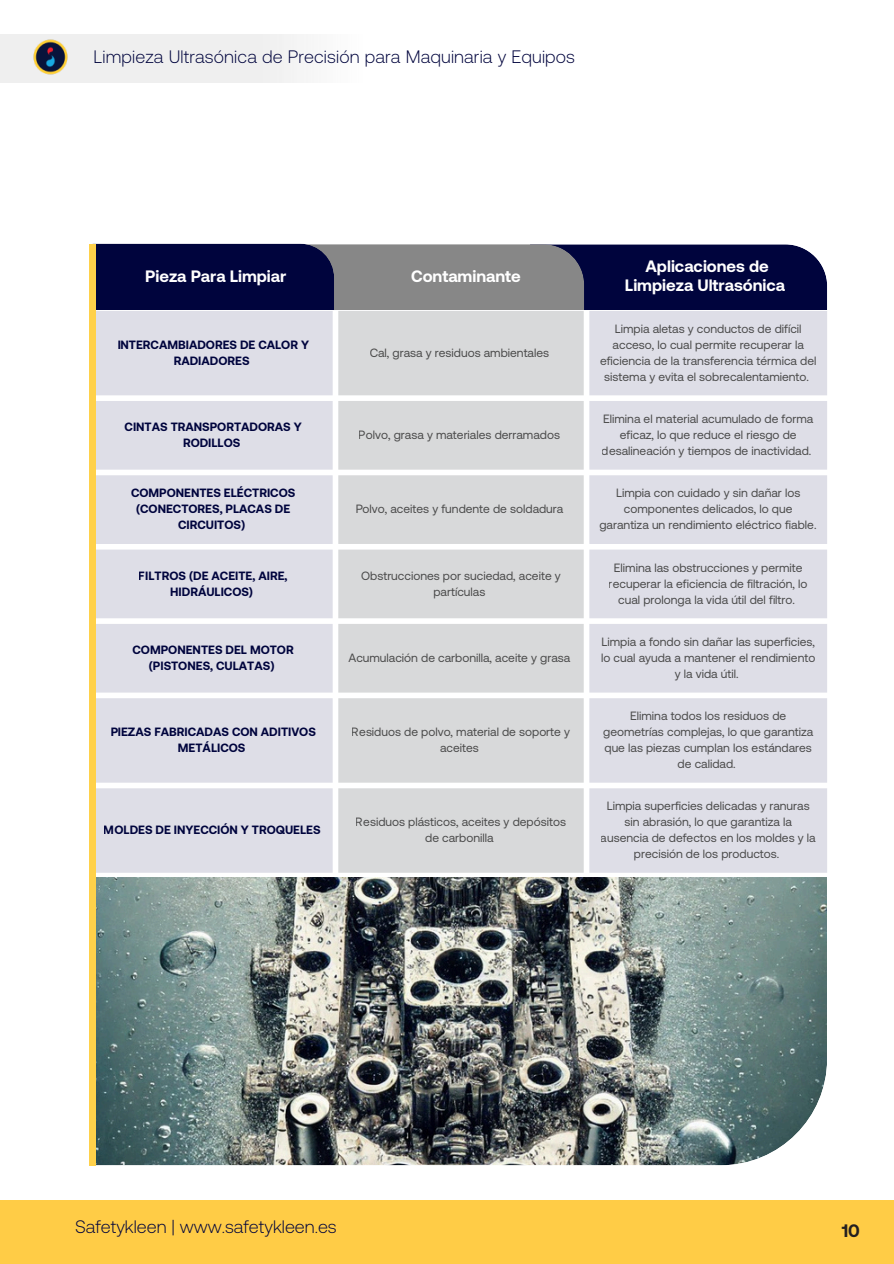
<style>
.page{position:relative;width:894px;height:1264px;background:#fff}
.page>*{position:absolute;margin:0;border:0;box-sizing:border-box;transform-origin:0 0}
.t1{font:300 18px "Aeonik";letter-spacing:.01em;color:#00043d}
.t2{font:700 18px "Aeonik";color:#231f20}
.t3{font:700 16.5px/19.2px "Aeonik";color:#fff;text-align:center}
.t4{font:12px/16px "Aeonik";color:#4b4b4b;text-align:center}
.t5{font:700 12px/16px "Aeonik";color:#00043d;text-align:center}
</style>
<div class="page">
<img style="left:27px;top:34px;width:48px;height:47px">
<div style="left:0;top:1200px;width:893px;height:63px;background:#ffcc46"></div>
<img style="left:95px;top:877px;width:731px;height:288px">
<div style="left:584px;top:244px;width:243px;height:169px;background:#00043d"></div>
<hr style="left:530px;top:413px;width:297px;height:2px;background:#ffce34">
<div style="left:334px;top:244px;width:250px;height:66px;background:#878787"></div>
<div style="left:95px;top:244px;width:239px;height:67px;background:#00043d"></div>
<svg style="left:95px;top:311px;width:731px;height:561px;fill:#dedee7"></svg>
<svg style="left:338px;top:311px;width:245px;height:561px;fill:#d8d9da"></svg>
<div style="left:89px;top:244px;width:6px;height:921px;background:#ffd14a"></div>
<h1 class="t1" style="left:94px;top:46px;width:483px">Limpieza Ultrasónica de Precisión para Maquinaria y Equipos</h1>
<h2 class="t3" style="left:145px;top:267px;width:143px">Pieza Para Limpiar</h2>
<h2 class="t3" style="left:411px;top:267px;width:111px">Contaminante</h2>
<h2 class="t3" style="left:624px;top:256px;width:161px">Aplicaciones de<br>Limpieza Ultrasónica</h2>
<p class="t5" style="left:117px;top:337px;width:193px">INTERCAMBIADORES DE CALOR Y<br>RADIADORES</p>
<p class="t4" style="left:369px;top:345px;width:181px">Cal, grasa y residuos ambientales</p>
<p class="t5" style="left:124px;top:419px;width:178px">CINTAS TRANSPORTADORAS Y<br>RODILLOS</p>
<p class="t4" style="left:358px;top:427px;width:203px">Polvo, grasa y materiales derramados</p>
<p class="t5" style="left:131px;top:485px;width:166px">COMPONENTES ELÉCTRICOS (CONECTORES, PLACAS DE<br>CIRCUITOS)</p>
<p class="t4" style="left:355px;top:501px;width:209px">Polvo, aceites y fundente de soldadura</p>
<p class="t4" style="left:600px;top:321px;width:218px">Limpia aletas y conductos de difícil acceso, lo cual permite recuperar la eficiencia de la transferencia térmica del sistema y evita el sobrecalentamiento.</p>
<p class="t4" style="left:601px;top:411px;width:213px">Elimina el material acumulado de forma eficaz, lo que reduce el riesgo de desalineación y tiempos de inactividad.</p>
<p class="t4" style="left:599px;top:485px;width:218px">Limpia con cuidado y sin dañar los componentes delicados, lo que garantiza un rendimiento eléctrico fiable.</p>
<p class="t5" style="left:139px;top:567px;width:150px">FILTROS (DE ACEITE, AIRE,<br>HIDRÁULICOS)</p>
<p class="t4" style="left:361px;top:567px;width:201px">Obstrucciones por suciedad, aceite y partículas</p>
<p class="t4" style="left:608px;top:559px;width:200px">Elimina las obstrucciones y permite recuperar la eficiencia de filtración, lo cual prolonga la vida útil del filtro.</p>
<p class="t5" style="left:132px;top:641px;width:163px">COMPONENTES DEL MOTOR (PISTONES, CULATAS)</p>
<p class="t4" style="left:348px;top:650px;width:223px">Acumulación de carbonilla, aceite y grasa</p>
<p class="t4" style="left:601px;top:634px;width:216px">Limpia a fondo sin dañar las superficies, lo cual ayuda a mantener el rendimiento y la vida útil.</p>
<p class="t5" style="left:110px;top:724px;width:207px">PIEZAS FABRICADAS CON ADITIVOS<br>METÁLICOS</p>
<p class="t4" style="left:352px;top:724px;width:219px">Residuos de polvo, material de soporte y aceites</p>
<p class="t5" style="left:104px;top:822px;width:218px">MOLDES DE INYECCIÓN Y TROQUELES</p>
<p class="t4" style="left:356px;top:814px;width:211px">Residuos plásticos, aceites y depósitos de carbonilla</p>
<p class="t4" style="left:603px;top:708px;width:211px">Elimina todos los residuos de geometrías complejas, lo que garantiza que las piezas cumplan los estándares de calidad.</p>
<p class="t4" style="left:600px;top:798px;width:216px">Limpia superficies delicadas y ranuras sin abrasión, lo que garantiza la ausencia de defectos en los moldes y la precisión de los productos.</p>
<h1 class="t1" style="left:75px;top:1216px;width:263px">Safetykleen | www.safetykleen.es</h1>
<h1 class="t2" style="left:841px;top:1220px;width:20px">10</h1>
</div>
